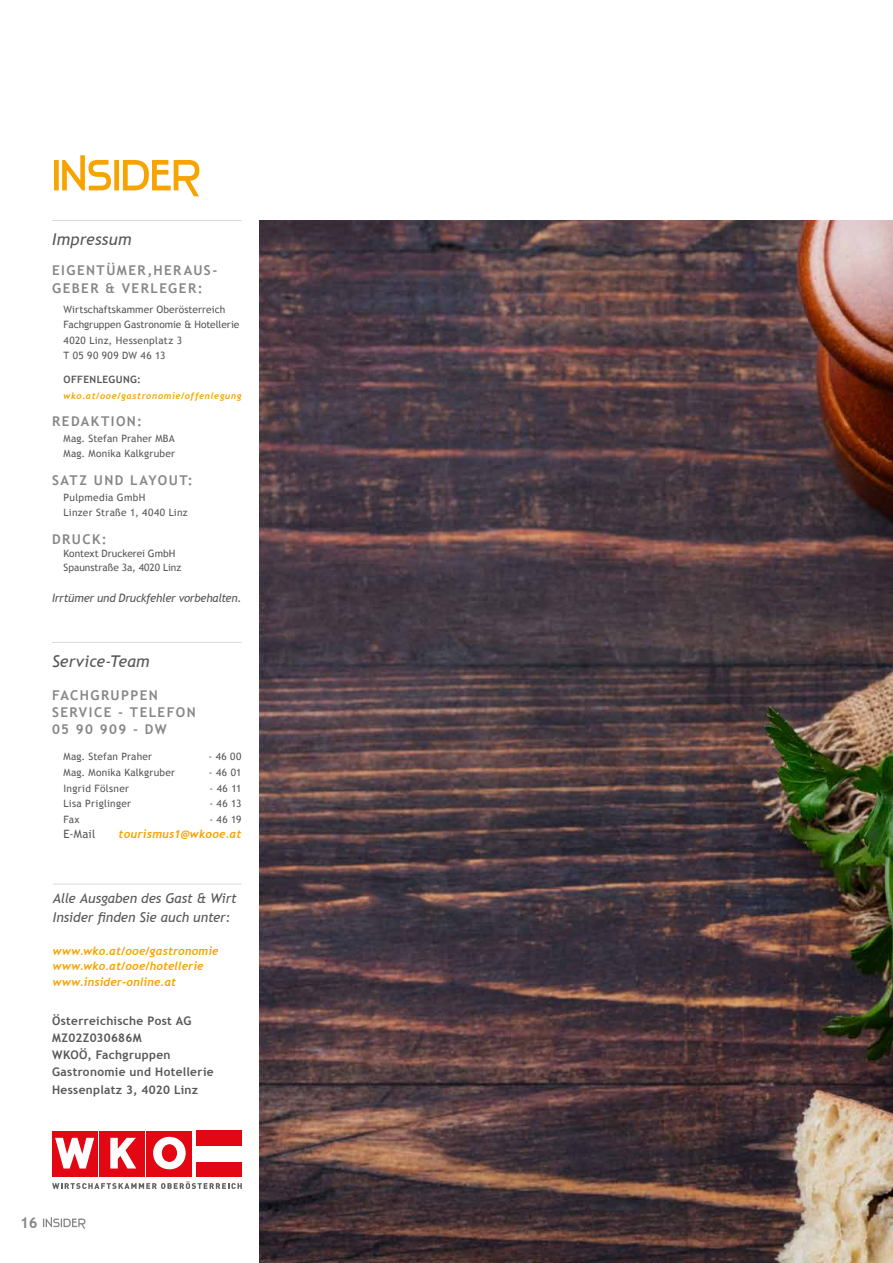
<style>
.page{position:relative;width:893px;height:1263px;background:#fff}
.page>*{position:absolute;margin:0;border:0;box-sizing:border-box;transform-origin:0 0}
.t1{font:italic 16.2px "Trebuchet MS";letter-spacing:.01em;color:#575756}
.t2{font:700 15px "Trebuchet MS";color:#878787}
.t3{font:700 13.5px/17.2px "Trebuchet MS";letter-spacing:.105em;color:#878787}
.t4{font:italic 13.5px/18.9px "Trebuchet MS";letter-spacing:-.005em;color:#575756}
.t5{font:700 11.85px/17.2px "Trebuchet MS";letter-spacing:.025em;color:#575756}
.t6{font:italic 700 11.55px/15.6px "Trebuchet";letter-spacing:.015em;color:#f7a400}
.t7{font:italic 11.55px "Trebuchet MS";letter-spacing:-.025em;color:#575756}
.t8{font:11.55px "Trebuchet MS";color:#575756}
.t9{font:10.2px/15.5px "Trebuchet MS";letter-spacing:.015em;color:#575756}
.t10{font:700 10.2px "Trebuchet MS";letter-spacing:.035em;color:#575756}
.t11{font:italic 700 9px "Trebuchet";letter-spacing:.07em;color:#f7a400}
</style>
<div class="page">
<img style="left:260px;top:220px;width:633px;height:1043px">
<hr style="left:52px;top:642px;width:190px;height:1px;background:#dadada">
<hr style="left:53px;top:884px;width:189px;height:1px;background:#dadada">
<svg style="left:54px;top:155px;width:145px;height:41px"></svg>
<hr style="left:52px;top:220px;width:190px;height:1px;background:#dadada">
<svg style="left:52px;top:1181px;width:190px;height:8px"></svg>
<div style="left:147px;top:1131px;width:45px;height:45px;background:#e30613"></div>
<div style="left:99px;top:1131px;width:46px;height:45px;background:#e30613"></div>
<svg style="left:110px;top:1138px;width:26px;height:30px"></svg>
<div style="left:52px;top:1131px;width:45px;height:45px;background:#e30613"></div>
<svg style="left:55px;top:1138px;width:39px;height:30px"></svg>
<svg style="left:153px;top:1137px;width:33px;height:32px"></svg>
<div style="left:162px;top:1145px;width:14px;height:16px;background:#e30613;border-radius:50%"></div>
<div style="left:162px;top:1144px;width:15px;height:18px;border:1px solid #e30613;border-radius:50%"></div>
<div style="left:196px;top:1131px;width:46px;height:15px;background:#e30613"></div>
<div style="left:196px;top:1161px;width:46px;height:15px;background:#e30613"></div>
<svg style="left:43px;top:1217px;width:42px;height:12px"></svg>
<h1 class="t1" style="left:52px;top:230px;width:81px">Impressum</h1>
<h3 class="t3" style="left:52px;top:261px;width:167px">EIGENTÜMER,HERAUS-<br>GEBER &amp; VERLEGER:</h3>
<p class="t9" style="left:64px;top:302px;width:177px">Wirtschaftskammer Oberösterreich<br>Fachgruppen Gastronomie &amp; Hotellerie<br>4020 Linz, Hessenplatz 3<br>T 05 90 909 DW 46 13</p>
<p class="t10" style="left:64px;top:373px;width:79px">OFFENLEGUNG:</p>
<p class="t11" style="left:64px;top:390px;width:179px">wko.at/ooe/gastronomie/offenlegung</p>
<h3 class="t3" style="left:52px;top:413px;width:92px">REDAKTION:</h3>
<p class="t9" style="left:64px;top:431px;width:113px">Mag. Stefan Praher MBA<br>Mag. Monika Kalkgruber</p>
<h3 class="t3" style="left:52px;top:472px;width:142px">SATZ UND LAYOUT:</h3>
<p class="t9" style="left:64px;top:489px;width:126px">Pulpmedia GmbH<br>Linzer Straße 1, 4040 Linz</p>
<h3 class="t3" style="left:52px;top:530px;width:56px">DRUCK:</h3>
<p class="t9" style="left:64px;top:547px;width:119px;line-height:13.5px">Kontext Druckerei GmbH<br>Spaunstraße 3a, 4020 Linz</p>
<p class="t7" style="left:52px;top:591px;width:191px">Irrtümer und Druckfehler vorbehalten.</p>
<h1 class="t1" style="left:52px;top:652px;width:99px">Service-Team</h1>
<h3 class="t3" style="left:52px;top:686px;width:145px">FACHGRUPPEN<br>SERVICE - TELEFON<br>05 90 909 - DW</h3>
<p class="t9" style="left:64px;top:749px;width:90px">Mag. Stefan Praher</p>
<p class="t9" style="left:209px;top:749px;width:34px">- 46 00</p>
<p class="t9" style="left:64px;top:765px;width:113px">Mag. Monika Kalkgruber</p>
<p class="t9" style="left:209px;top:765px;width:34px">- 46 01</p>
<p class="t9" style="left:64px;top:780px;width:67px">Ingrid Fölsner</p>
<p class="t9" style="left:210px;top:780px;width:33px">- 46 11</p>
<p class="t9" style="left:64px;top:796px;width:69px">Lisa Priglinger</p>
<p class="t9" style="left:209px;top:796px;width:34px">- 46 13</p>
<p class="t9" style="left:64px;top:811px;width:18px">Fax</p>
<p class="t9" style="left:209px;top:811px;width:34px">- 46 19</p>
<p class="t8" style="left:64px;top:827px;width:33px">E-Mail</p>
<p class="t6" style="left:119px;top:826px;width:124px">tourismus1@wkooe.at</p>
<h3 class="t4" style="left:53px;top:889px;width:186px">Alle Ausgaben des Gast &amp; Wirt<br>Insider finden Sie auch unter:</h3>
<p class="t6" style="left:53px;top:943px;width:167px">www.wko.at/ooe/gastronomie www.wko.at/ooe/hotellerie www.insider-online.at</p>
<p class="t5" style="left:52px;top:1012px;width:163px">Österreichische Post AG<br>MZ02Z030686M<br>WKOÖ, Fachgruppen<br>Gastronomie und Hotellerie<br>Hessenplatz 3, 4020 Linz</p>
<h2 class="t2" style="left:20px;top:1213px;width:19px">16</h2>
</div>
